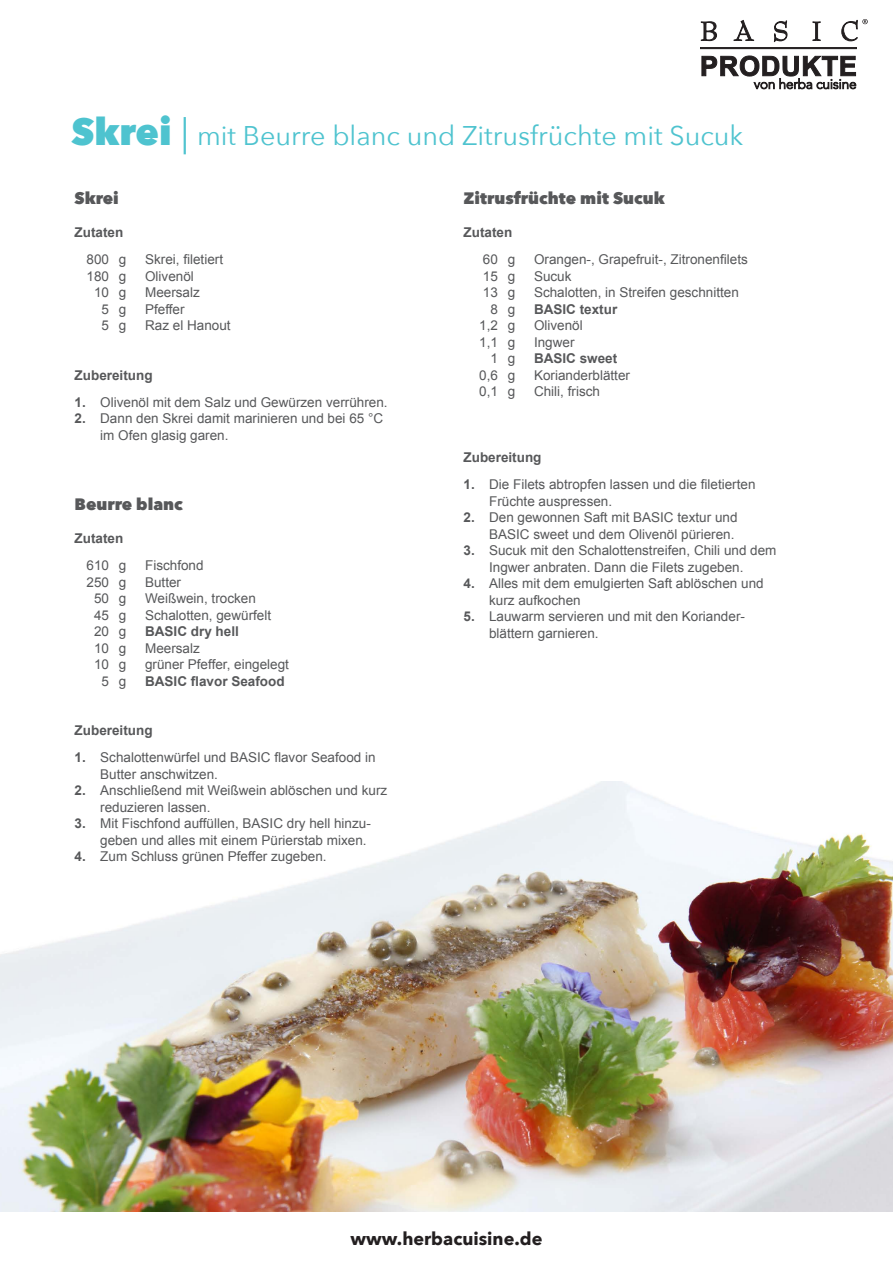
<style>
.page{position:relative;width:893px;height:1263px;background:#fff}
.page>*{position:absolute;margin:0;border:0;box-sizing:border-box;transform-origin:0 0}
.t1{font:27px "Avenir Next";color:#4ec3cf}
.t2{font:700 18px "Avenir Next";color:#231f20}
.t3{font:800 16.5px "Avenir Next";color:#57585a}
.t4{font:13.5px/16.5px "Arial";color:#57585a}
.t5{font:700 13.5px "Arial";color:#57585a}
.s1{font-weight:800;font-size:37.2px}
.s2{font-size:37.2px}
.s3{font-weight:700}
</style>
<div class="page">
<img style="left:0;top:781px;width:893px;height:431px">
<svg style="left:701px;top:21px;width:16px;height:20px"></svg>
<svg style="left:734px;top:20px;width:20px;height:21px"></svg>
<svg style="left:774px;top:21px;width:13px;height:22px"></svg>
<svg style="left:812px;top:22px;width:9px;height:19px"></svg>
<hr style="left:700px;top:47px;width:157px;height:2px;background:#231f20">
<svg style="left:702px;top:56px;width:154px;height:33px"></svg>
<svg style="left:841px;top:19px;width:27px;height:22px"></svg>
<p class="t1" style="left:72px;top:113px;width:673px"><span class="s1">Skrei</span> <span class="s2">|</span> mit Beurre blanc und Zitrusfrüchte mit Sucuk</p>
<p class="t3" style="left:75px;top:188px;width:46px">Skrei</p>
<p class="t5" style="left:75px;top:223px;width:50px">Zutaten</p>
<p class="t4" style="left:87px;top:251px;width:41px">800 g</p>
<p class="t4" style="left:145px;top:251px;width:80px">Skrei, filetiert</p>
<p class="t4" style="left:87px;top:268px;width:41px">180 g</p>
<p class="t4" style="left:145px;top:268px;width:50px">Olivenöl</p>
<p class="t4" style="left:94px;top:284px;width:34px">10 g</p>
<p class="t4" style="left:145px;top:284px;width:56px">Meersalz</p>
<p class="t4" style="left:102px;top:301px;width:26px">5 g</p>
<p class="t4" style="left:145px;top:301px;width:41px">Pfeffer</p>
<p class="t4" style="left:102px;top:317px;width:26px">5 g</p>
<p class="t4" style="left:145px;top:317px;width:87px">Raz el Hanout</p>
<p class="t5" style="left:75px;top:366px;width:80px">Zubereitung</p>
<p class="t4" style="left:75px;top:394px;width:314px"><span class="s3">1.</span> Olivenöl mit dem Salz und Gewürzen verrühren.</p>
<p class="t4" style="left:100px;top:410px;width:285px;text-indent:-26px"><span class="s3">2.</span> Dann den Skrei damit marinieren und bei 65 °C im Ofen glasig garen.</p>
<p class="t3" style="left:75px;top:494px;width:110px">Beurre blanc</p>
<p class="t5" style="left:75px;top:529px;width:50px">Zutaten</p>
<p class="t4" style="left:87px;top:557px;width:41px">610 g</p>
<p class="t4" style="left:145px;top:557px;width:60px">Fischfond</p>
<p class="t4" style="left:87px;top:574px;width:41px">250 g</p>
<p class="t4" style="left:145px;top:574px;width:38px">Butter</p>
<p class="t4" style="left:94px;top:590px;width:34px">50 g</p>
<p class="t4" style="left:145px;top:590px;width:112px">Weißwein, trocken</p>
<p class="t4" style="left:94px;top:607px;width:34px">45 g</p>
<p class="t4" style="left:145px;top:607px;width:128px">Schalotten, gewürfelt</p>
<p class="t4" style="left:94px;top:623px;width:34px">20 g</p>
<p class="t5" style="left:145px;top:622px;width:95px">BASIC dry hell</p>
<p class="t4" style="left:94px;top:640px;width:34px">10 g</p>
<p class="t4" style="left:145px;top:640px;width:56px">Meersalz</p>
<p class="t4" style="left:94px;top:656px;width:34px">10 g</p>
<p class="t4" style="left:145px;top:656px;width:145px">grüner Pfeffer, eingelegt</p>
<p class="t4" style="left:102px;top:673px;width:26px">5 g</p>
<p class="t5" style="left:145px;top:672px;width:141px">BASIC flavor Seafood</p>
<p class="t5" style="left:75px;top:721px;width:80px">Zubereitung</p>
<p class="t4" style="left:100px;top:749px;width:277px;text-indent:-26px"><span class="s3">1.</span> Schalottenwürfel und BASIC flavor Seafood in<br>Butter anschwitzen.</p>
<p class="t4" style="left:100px;top:782px;width:289px;text-indent:-26px"><span class="s3">2.</span> Anschließend mit Weißwein ablöschen und kurz reduzieren lassen.</p>
<p class="t4" style="left:75px;top:815px;width:298px"><span class="s3">3.</span> Mit Fischfond auffüllen, BASIC dry hell hinzu-</p>
<p class="t4" style="left:100px;top:832px;width:268px">geben und alles mit einem Pürierstab mixen.</p>
<p class="t4" style="left:75px;top:848px;width:253px"><span class="s3">4.</span> Zum Schluss grünen Pfeffer zugeben.</p>
<p class="t3" style="left:463px;top:188px;width:203px">Zitrusfrüchte mit Sucuk</p>
<p class="t5" style="left:463px;top:223px;width:50px">Zutaten</p>
<p class="t4" style="left:483px;top:251px;width:34px">60 g</p>
<p class="t4" style="left:534px;top:251px;width:215px">Orangen-, Grapefruit-, Zitronenfilets</p>
<p class="t4" style="left:483px;top:268px;width:34px">15 g</p>
<p class="t4" style="left:534px;top:268px;width:39px">Sucuk</p>
<p class="t4" style="left:483px;top:284px;width:34px">13 g</p>
<p class="t4" style="left:534px;top:284px;width:206px">Schalotten, in Streifen geschnitten</p>
<p class="t4" style="left:490px;top:301px;width:26px">8 g</p>
<p class="t5" style="left:534px;top:300px;width:85px">BASIC textur</p>
<p class="t4" style="left:479px;top:317px;width:38px">1,2 g</p>
<p class="t4" style="left:534px;top:317px;width:50px">Olivenöl</p>
<p class="t4" style="left:479px;top:334px;width:38px">1,1 g</p>
<p class="t4" style="left:534px;top:334px;width:42px">Ingwer</p>
<p class="t4" style="left:490px;top:350px;width:26px">1 g</p>
<p class="t5" style="left:534px;top:349px;width:85px">BASIC sweet</p>
<p class="t4" style="left:479px;top:367px;width:38px">0,6 g</p>
<p class="t4" style="left:534px;top:367px;width:98px">Korianderblätter</p>
<p class="t4" style="left:479px;top:383px;width:38px">0,1 g</p>
<p class="t4" style="left:534px;top:383px;width:68px">Chili, frisch</p>
<p class="t5" style="left:463px;top:448px;width:80px">Zubereitung</p>
<p class="t4" style="left:489px;top:476px;width:268px;text-indent:-26px"><span class="s3">1.</span> Die Filets abtropfen lassen und die filetierten<br>Früchte auspressen.</p>
<p class="t4" style="left:463px;top:509px;width:275px"><span class="s3">2.</span> Den gewonnen Saft mit BASIC textur und</p>
<p class="t4" style="left:489px;top:526px;width:247px">BASIC sweet und dem Olivenöl pürieren.</p>
<p class="t4" style="left:463px;top:542px;width:314px;text-align:center"><span class="s3">3.</span> Sucuk mit den Schalottenstreifen, Chili und dem<br>Ingwer anbraten. Dann die Filets zugeben.</p>
<p class="t4" style="left:489px;top:575px;width:276px;text-indent:-26px"><span class="s3">4.</span> Alles mit dem emulgierten Saft ablöschen und kurz aufkochen</p>
<p class="t4" style="left:463px;top:608px;width:283px"><span class="s3">5.</span> Lauwarm servieren und mit den Koriander-</p>
<p class="t4" style="left:489px;top:625px;width:111px">blättern garnieren.</p>
<p class="t2" style="left:351px;top:1223px;width:193px">www.herbacuisine.de</p>
</div>
